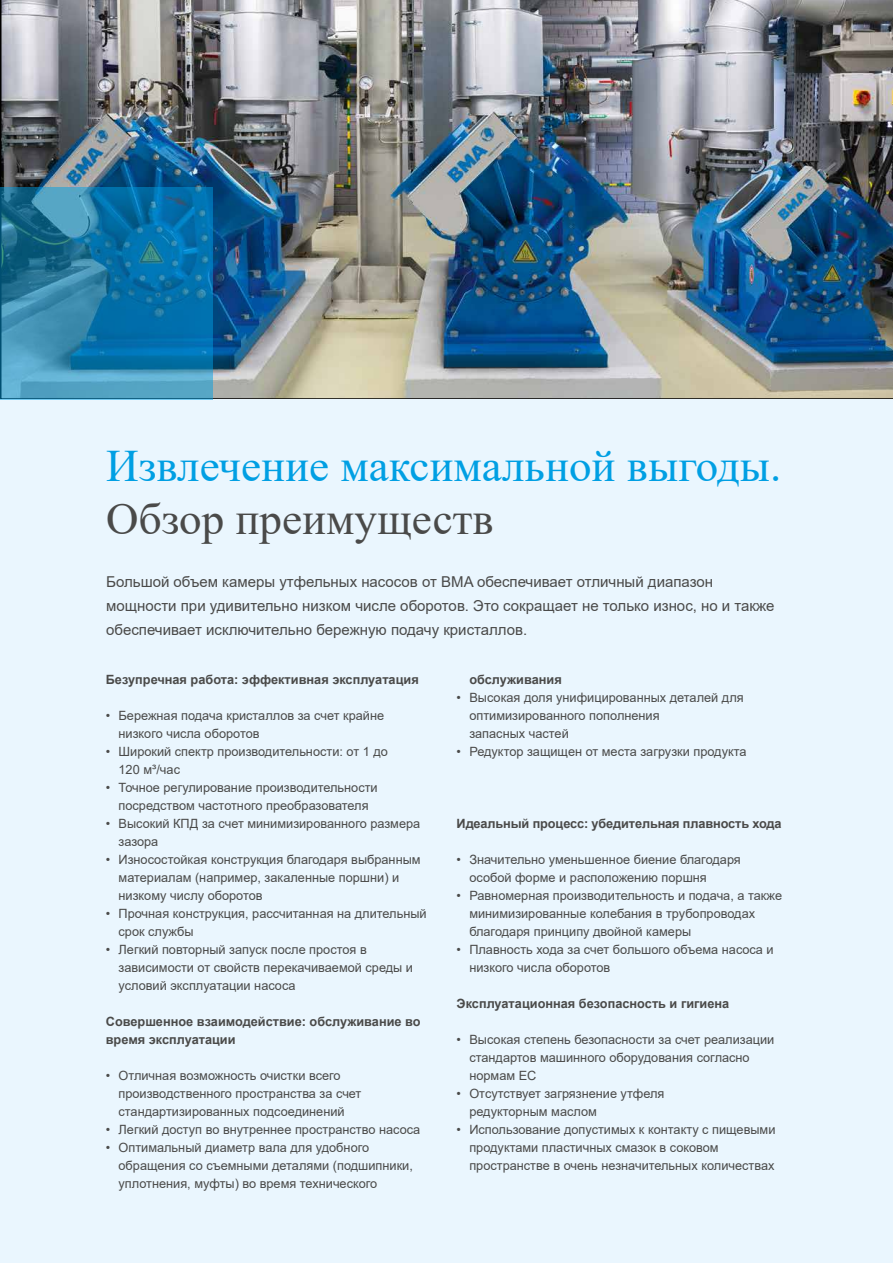
<style>
.page{position:relative;width:893px;height:1263px;background:#fff}
.page>*{position:absolute;margin:0;border:0;box-sizing:border-box;transform-origin:0 0}
.t1{font:45px "Times New Roman";color:#009fe3}
.t2{font:45px "Times New Roman";color:#4a4a49}
.t3{font:15px/24px "Arial";color:#4a4a49}
.t4{font:12.75px/18px "Arial";color:#4a4a49}
.t5{font:700 12.75px/18px "Arial";color:#4a4a49}
</style>
<div class="page">
<img style="left:0;top:0;width:893px;height:400px">
<div style="left:0;top:400px;width:893px;height:863px;background:#eaf6fe"></div>
<hr style="left:892px;top:612px;width:1px;height:651px;background:#f6f6f6">
<svg style="left:0;top:187px;width:213px;height:213px;background:#227fac"></svg>
<h1 class="t1" style="left:106px;top:434px;width:677px">Извлечение максимальной выгоды.</h1>
<h1 class="t2" style="left:106px;top:487px;width:389px">Обзор преимуществ</h1>
<p class="t3" style="left:106px;top:570px;width:670px">Большой объем камеры утфельных насосов от BMA обеспечивает отличный диапазон мощности при удивительно низком числе оборотов. Это сокращает не только износ, но и также обеспечивает исключительно бережную подачу кристаллов.</p>
<p class="t5" style="left:106px;top:671px;width:314px">Безупречная работа: эффективная эксплуатация</p>
<p class="t4" style="left:119px;top:706px;width:267px;text-indent:-13px">• Бережная подача кристаллов за счет крайне низкого числа оборотов</p>
<p class="t4" style="left:119px;top:742px;width:271px;text-indent:-13px">• Широкий спектр производительности: от 1 до<br>120 м³/час</p>
<p class="t4" style="left:106px;top:778px;width:273px;text-align:center">• Точное регулирование производительности посредством частотного преобразователя</p>
<p class="t4" style="left:119px;top:814px;width:303px;text-indent:-13px">• Высокий КПД за счет минимизированного размера зазора</p>
<p class="t4" style="left:119px;top:850px;width:304px;text-indent:-13px">• Износостойкая конструкция благодаря выбранным материалам (например, закаленные поршни) и низкому числу оборотов</p>
<p class="t4" style="left:119px;top:904px;width:310px;text-indent:-13px">• Прочная конструкция, рассчитанная на длительный срок службы</p>
<p class="t4" style="left:119px;top:940px;width:296px;text-indent:-13px">• Легкий повторный запуск после простоя в зависимости от свойств перекачиваемой среды и условий эксплуатации насоса</p>
<p class="t5" style="left:106px;top:1013px;width:316px">Совершенное взаимодействие: обслуживание во время эксплуатации</p>
<p class="t4" style="left:119px;top:1067px;width:244px;text-indent:-13px">• Отличная возможность очистки всего производственного пространства за счет стандартизированных подсоединений</p>
<p class="t4" style="left:106px;top:1121px;width:316px">• Легкий доступ во внутреннее пространство насоса</p>
<p class="t4" style="left:119px;top:1139px;width:296px;text-indent:-13px">• Оптимальный диаметр вала для удобного обращения со съемными деталями (подшипники, уплотнения, муфты) во время технического</p>
<p class="t5" style="left:469px;top:671px;width:94px">обслуживания</p>
<p class="t4" style="left:469px;top:689px;width:276px;text-indent:-13px">• Высокая доля унифицированных деталей для оптимизированного пополнения<br>запасных частей</p>
<p class="t4" style="left:457px;top:743px;width:291px">• Редуктор защищен от места загрузки продукта</p>
<p class="t5" style="left:457px;top:815px;width:327px">Идеальный процесс: убедительная плавность хода</p>
<p class="t4" style="left:469px;top:851px;width:273px;text-indent:-13px">• Значительно уменьшенное биение благодаря особой форме и расположению поршня</p>
<p class="t4" style="left:469px;top:887px;width:314px;text-indent:-13px">• Равномерная производительность и подача, а также минимизированные колебания в трубопроводах благодаря принципу двойной камеры</p>
<p class="t4" style="left:469px;top:941px;width:306px;text-indent:-13px">• Плавность хода за счет большого объема насоса и низкого числа оборотов</p>
<p class="t5" style="left:457px;top:995px;width:274px">Эксплуатационная безопасность и гигиена</p>
<p class="t4" style="left:469px;top:1031px;width:306px;text-indent:-13px">• Высокая степень безопасности за счет реализации стандартов машинного оборудования согласно нормам ЕС</p>
<p class="t4" style="left:469px;top:1085px;width:196px;text-indent:-13px">• Отсутствует загрязнение утфеля редукторным маслом</p>
<p class="t4" style="left:469px;top:1121px;width:308px;text-indent:-13px">• Использование допустимых к контакту с пищевыми продуктами пластичных смазок в соковом пространстве в очень незначительных количествах</p>
</div>
